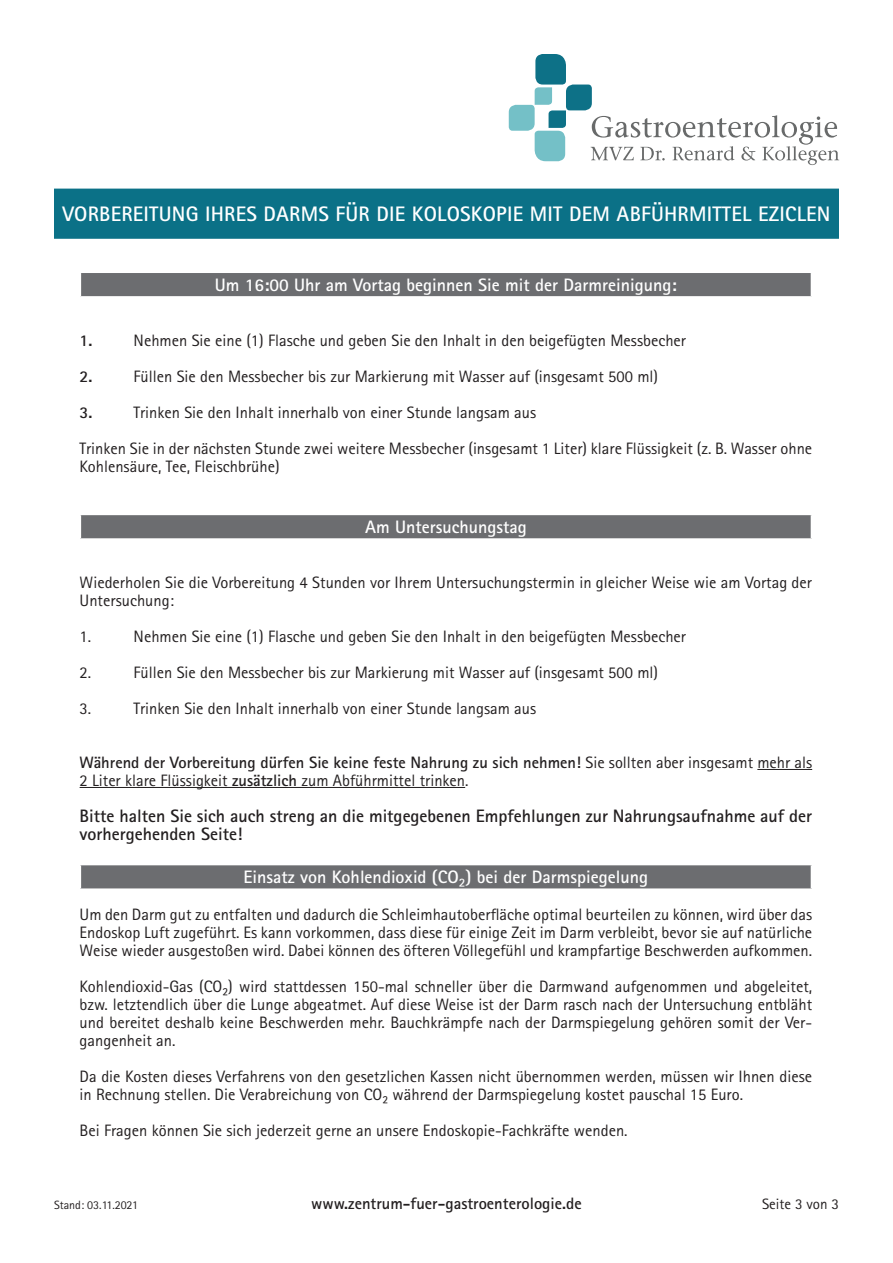
<style>
.page{position:relative;width:893px;height:1263px;background:#fff}
.page>*{position:absolute;margin:0;border:0;box-sizing:border-box;transform-origin:0 0}
.t1{font:700 21px "Rotis Sans Serif Pro";letter-spacing:.01em;color:#fff}
.t2{font:700 18px "Rotis Sans Serif Pro";color:#fff}
.t3{font:700 18px/18px "Rotis Sans Serif Pro";color:#231f20}
.t4{font:16.5px/18px "Rotis Sans Serif Pro";color:#231f20}
.t5{font:700 16.5px "Rotis Sans Serif Pro";color:#231f20}
.t6{font:15px "Rotis Sans Serif Pro";color:#231f20}
.t7{font:12px "Rotis Sans Serif Pro";color:#231f20}
.s1{font-weight:700}
</style>
<div class="page">
<svg style="left:509px;top:54px;width:330px;height:111px"></svg>
<hr style="left:757px;top:769px;width:55px;height:1px;background:#231f20">
<hr style="left:80px;top:787px;width:385px;height:1px;background:#231f20">
<div style="left:80px;top:272px;width:731px;height:25px;background:#6c6d70"></div>
<hr style="left:80px;top:271px;width:732px;height:2px;background:#fff">
<svg style="left:80px;top:273px;width:1px;height:23px"></svg>
<hr style="left:80px;top:296px;width:732px;height:2px;background:#fff">
<div style="left:80px;top:514px;width:731px;height:25px;background:#6c6d70"></div>
<hr style="left:80px;top:514px;width:732px;height:1px;background:#fff">
<svg style="left:80px;top:515px;width:1px;height:23px"></svg>
<hr style="left:80px;top:538px;width:732px;height:2px;background:#fff">
<div style="left:80px;top:864px;width:731px;height:25px;background:#6c6d70"></div>
<hr style="left:80px;top:864px;width:732px;height:1px;background:#fff">
<svg style="left:80px;top:865px;width:1px;height:23px"></svg>
<hr style="left:80px;top:888px;width:732px;height:2px;background:#fff">
<div style="left:54px;top:189px;width:785px;height:50px;background:#0b7187;border:2px solid #0b7187"></div>
<p class="t1" style="left:62px;top:201px;width:770px">VORBEREITUNG IHRES DARMS FÜR DIE KOLOSKOPIE MIT DEM ABFÜHRMITTEL EZICLEN</p>
<p class="t2" style="left:215px;top:273px;width:463px">Um 16:00 Uhr am Vortag beginnen Sie mit der Darmreinigung:</p>
<p class="t5" style="left:80px;top:330px;width:14px">1.</p>
<p class="t4" style="left:134px;top:331px;width:554px">Nehmen Sie eine (1) Flasche und geben Sie den Inhalt in den beigefügten Messbecher</p>
<p class="t5" style="left:80px;top:366px;width:14px">2.</p>
<p class="t4" style="left:134px;top:367px;width:526px">Füllen Sie den Messbecher bis zur Markierung mit Wasser auf (insgesamt 500 ml)</p>
<p class="t5" style="left:80px;top:402px;width:14px">3.</p>
<p class="t4" style="left:134px;top:403px;width:404px">Trinken Sie den Inhalt innerhalb von einer Stunde langsam aus</p>
<p class="t4" style="left:80px;top:439px;width:734px">Trinken Sie in der nächsten Stunde zwei weitere Messbecher (insgesamt 1 Liter) klare Flüssigkeit (z. B. Wasser ohne<br>Kohlensäure, Tee, Fleischbrühe)</p>
<p class="t2" style="left:365px;top:515px;width:163px">Am Untersuchungstag</p>
<p class="t4" style="left:80px;top:573px;width:734px">Wiederholen Sie die Vorbereitung 4 Stunden vor Ihrem Untersuchungstermin in gleicher Weise wie am Vortag der<br>Untersuchung:</p>
<p class="t4" style="left:80px;top:627px;width:13px">1.</p>
<p class="t4" style="left:134px;top:627px;width:554px">Nehmen Sie eine (1) Flasche und geben Sie den Inhalt in den beigefügten Messbecher</p>
<p class="t4" style="left:80px;top:663px;width:13px">2.</p>
<p class="t4" style="left:134px;top:663px;width:526px">Füllen Sie den Messbecher bis zur Markierung mit Wasser auf (insgesamt 500 ml)</p>
<p class="t4" style="left:80px;top:699px;width:13px">3.</p>
<p class="t4" style="left:134px;top:699px;width:404px">Trinken Sie den Inhalt innerhalb von einer Stunde langsam aus</p>
<p class="t4" style="left:80px;top:753px;width:734px"><span class="s1">Während der Vorbereitung dürfen Sie keine feste Nahrung zu sich nehmen!</span> Sie sollten aber insgesamt mehr als<br>2 Liter klare Flüssigkeit <span class="s1">zusätzlich</span> zum Abführmittel trinken.</p>
<p class="t3" style="left:80px;top:806px;width:734px">Bitte halten Sie sich auch streng an die mitgegebenen Empfehlungen zur Nahrungsaufnahme auf der vorhergehenden Seite!</p>
<p class="t2" style="left:244px;top:866px;width:406px">Einsatz von Kohlendioxid (CO₂) bei der Darmspiegelung</p>
<p class="t4" style="left:80px;top:905px;width:734px;text-align:justify">Um den Darm gut zu entfalten und dadurch die Schleimhautoberfläche optimal beurteilen zu können, wird über das Endoskop Luft zugeführt. Es kann vorkommen, dass diese für einige Zeit im Darm verbleibt, bevor sie auf natürliche Weise wieder ausgestoßen wird. Dabei können des öfteren Völlegefühl und krampfartige Beschwerden aufkommen.</p>
<p class="t4" style="left:80px;top:977px;width:734px;text-align:justify">Kohlendioxid-Gas (CO₂) wird stattdessen 150-mal schneller über die Darmwand aufgenommen und abgeleitet, bzw. letztendlich über die Lunge abgeatmet. Auf diese Weise ist der Darm rasch nach der Untersuchung entbläht und bereitet deshalb keine Beschwerden mehr. Bauchkrämpfe nach der Darmspiegelung gehören somit der Ver&shy;gangenheit an.</p>
<p class="t4" style="left:80px;top:1067px;width:734px">Da die Kosten dieses Verfahrens von den gesetzlichen Kassen nicht übernommen werden, müssen wir Ihnen diese in Rechnung stellen. Die Verabreichung von CO₂ während der Darmspiegelung kostet pauschal 15 Euro.</p>
<p class="t4" style="left:80px;top:1121px;width:549px">Bei Fragen können Sie sich jederzeit gerne an unsere Endoskopie-Fachkräfte wenden.</p>
<p class="t7" style="left:54px;top:1198px;width:86px">Stand: 03.11.2021</p>
<p class="t5" style="left:311px;top:1193px;width:272px">www.zentrum-fuer-gastroenterologie.de</p>
<p class="t6" style="left:762px;top:1195px;width:78px">Seite 3 von 3</p>
</div>
